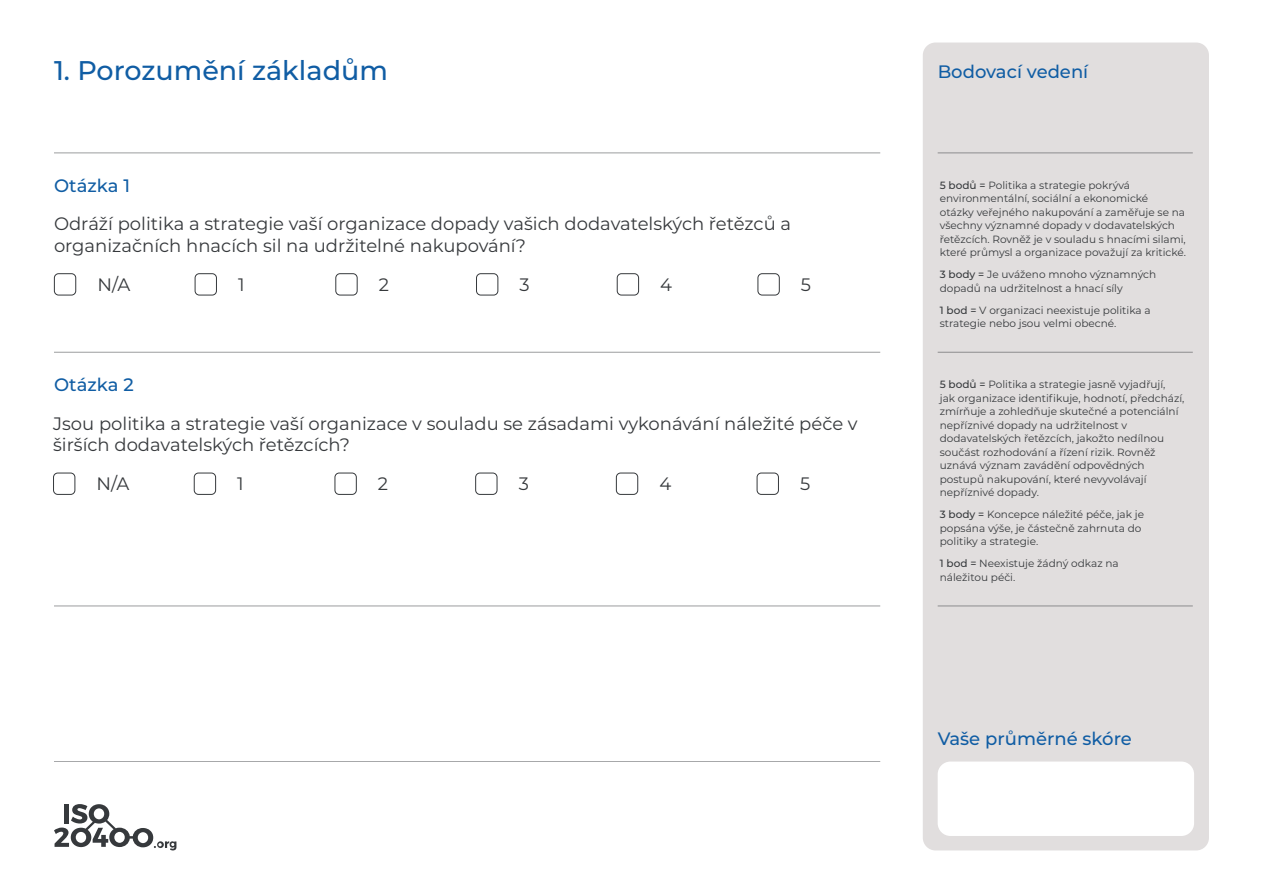
<style>
.page{position:relative;width:1263px;height:893px;background:#fff}
.page>*{position:absolute;margin:0;border:0;box-sizing:border-box;transform-origin:0 0}
.Section_Titles{font:500 27px "Montserrat";color:#105da4}
.Question{font:18px/21.6px "Montserrat";color:#36393c}
.Section_Titles-2{font:500 18px "Montserrat";color:#105da4}
.Answers{font:18px "Montserrat";color:#36393c}
.Question_No{font:500 18px "Montserrat";color:#105da4}
.Guidance{font:10.5px/13.5px "Montserrat";color:#36393c}
.s1{font-weight:500}
</style>
<div class="page">
<hr style="left:54px;top:761px;width:826px;height:1px;background:#36393c">
<svg style="left:54px;top:804px;width:122px;height:46px"></svg>
<div style="left:923px;top:43px;width:286px;height:807px;background:#e1dede;border-radius:13px"></div>
<div style="left:54px;top:273px;width:22px;height:22px;border:1px solid #36393c;border-radius:4px"></div>
<div style="left:53px;top:473px;width:22px;height:22px;border:1px solid #36393c;border-radius:4px"></div>
<div style="left:757px;top:273px;width:23px;height:22px;border:1px solid #36393c;border-radius:4px"></div>
<div style="left:757px;top:473px;width:22px;height:22px;border:1px solid #36393c;border-radius:4px"></div>
<div style="left:617px;top:273px;width:22px;height:22px;border:1px solid #36393c;border-radius:4px"></div>
<div style="left:616px;top:473px;width:22px;height:22px;border:1px solid #36393c;border-radius:4px"></div>
<div style="left:476px;top:273px;width:22px;height:22px;border:1px solid #36393c;border-radius:4px"></div>
<div style="left:475px;top:473px;width:22px;height:22px;border:1px solid #36393c;border-radius:4px"></div>
<div style="left:335px;top:273px;width:23px;height:22px;border:1px solid #36393c;border-radius:4px"></div>
<div style="left:335px;top:473px;width:22px;height:22px;border:1px solid #36393c;border-radius:4px"></div>
<div style="left:195px;top:273px;width:22px;height:22px;border:1px solid #36393c;border-radius:4px"></div>
<div style="left:194px;top:473px;width:22px;height:22px;border:1px solid #36393c;border-radius:4px"></div>
<div style="left:938px;top:761px;width:256px;height:75px;background:#fff;border-radius:13px"></div>
<hr style="left:54px;top:606px;width:826px;height:1px;background:#36393c">
<hr style="left:54px;top:352px;width:826px;height:1px;background:#36393c">
<hr style="left:54px;top:153px;width:826px;height:1px;background:#36393c">
<hr style="left:938px;top:352px;width:255px;height:1px;background:#36393c">
<hr style="left:938px;top:606px;width:255px;height:1px;background:#36393c">
<hr style="left:938px;top:153px;width:255px;height:1px;background:#36393c">
<p class="Section_Titles" style="left:54px;top:52px;width:335px">1. Porozumění základům</p>
<p class="Question_No" style="left:54px;top:173px;width:77px">Otázka 1</p>
<p class="Question" style="left:54px;top:213px;width:739px">Odráží politika a strategie vaší organizace dopady vašich dodavatelských řetězců a organizačních hnacích sil na udržitelné nakupování?</p>
<p class="Answers" style="left:97px;top:272px;width:34px">N/A</p>
<p class="Answers" style="left:238px;top:272px;width:8px">1</p>
<p class="Answers" style="left:379px;top:272px;width:12px">2</p>
<p class="Answers" style="left:519px;top:272px;width:12px">3</p>
<p class="Answers" style="left:660px;top:272px;width:13px">4</p>
<p class="Answers" style="left:801px;top:272px;width:12px">5</p>
<p class="Question_No" style="left:54px;top:372px;width:81px">Otázka 2</p>
<p class="Question" style="left:53px;top:412px;width:806px">Jsou politika a strategie vaší organizace v souladu se zásadami vykonávání náležité péče v širších dodavatelských řetězcích?</p>
<p class="Answers" style="left:97px;top:471px;width:34px">N/A</p>
<p class="Answers" style="left:237px;top:471px;width:8px">1</p>
<p class="Answers" style="left:378px;top:471px;width:12px">2</p>
<p class="Answers" style="left:519px;top:471px;width:12px">3</p>
<p class="Answers" style="left:659px;top:471px;width:13px">4</p>
<p class="Answers" style="left:800px;top:471px;width:12px">5</p>
<p class="Section_Titles-2" style="left:938px;top:59px;width:152px">Bodovací vedení</p>
<p class="Guidance" style="left:940px;top:178px;width:248px"><span class="s1">5 bodů =</span> Politika a strategie pokrývá environmentální, sociální a ekonomické<br>otázky veřejného nakupování a zaměřuje se na všechny významné dopady v dodavatelských řetězcích. Rovněž je v souladu s hnacími silami, které průmysl a organizace považují za kritické.</p>
<p class="Guidance" style="left:940px;top:267px;width:218px"><span class="s1">3 body =</span> Je uváženo mnoho významných dopadů na udržitelnost a hnací síly</p>
<p class="Guidance" style="left:940px;top:303px;width:212px"><span class="s1">1 bod =</span> V organizaci neexistuje politika a strategie nebo jsou velmi obecné.</p>
<p class="Guidance" style="left:940px;top:377px;width:246px"><span class="s1">5 bodů =</span> Politika a strategie jasně vyjadřují,<br>jak organizace identifikuje, hodnotí, předchází, zmírňuje a zohledňuje skutečné a potenciální nepříznivé dopady na udržitelnost v dodavatelských řetězcích, jakožto nedílnou součást rozhodování a řízení rizik. Rovněž uznává význam zavádění odpovědných postupů nakupování, které nevyvolávají nepříznivé dopady.</p>
<p class="Guidance" style="left:940px;top:507px;width:206px"><span class="s1">3 body =</span> Koncepce náležité péče, jak je popsána výše, je částečně zahrnuta do politiky a strategie.</p>
<p class="Guidance" style="left:940px;top:556px;width:180px"><span class="s1">1 bod =</span> Neexistuje žádný odkaz na náležitou péči.</p>
<p class="Section_Titles-2" style="left:938px;top:726px;width:196px">Vaše průměrné skóre</p>
</div>
